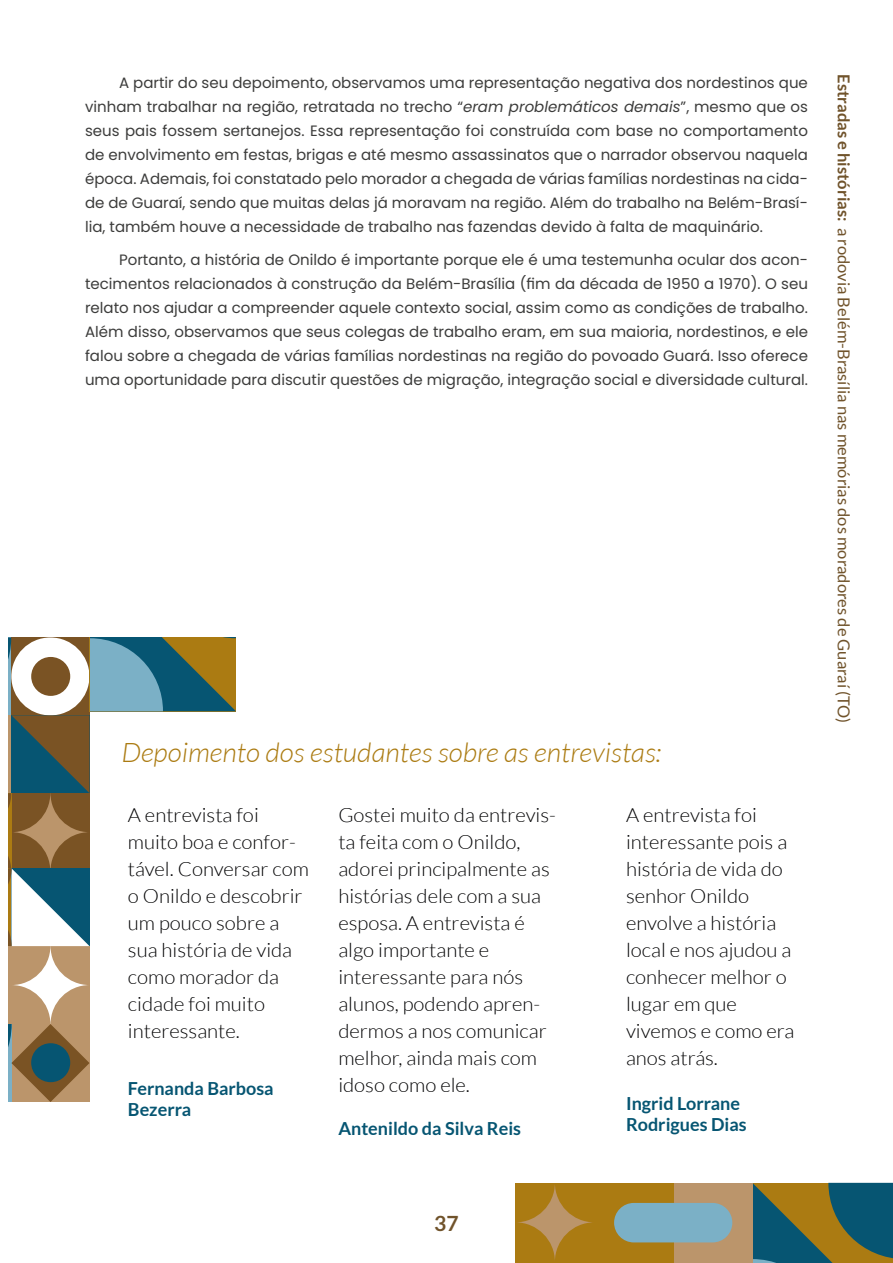
<style>
.page{position:relative;width:893px;height:1263px;background:#fff}
.page>*{position:absolute;margin:0;border:0;box-sizing:border-box;transform-origin:0 0}
.t1{font:italic 300 27px "Lato";color:#ab7b12;scale:1.04 1}
.t2{font:700 21px "Lato";color:#70532b}
.t3{font:300 19.5px/27px "Lato";color:#020203;scale:1.04 1}
.t4{font:700 18px/21.6px "Lato";color:#065572}
.t5{font:16.5px "Lato";color:#70532b}
.t6{font:15px/24px "Poppins";color:#3c3c3b;text-align:justify}
.s1{font-style:italic}
.s2{font-weight:700}
</style>
<div class="page">
<div style="left:9px;top:946px;width:81px;height:156px;background:#bb956b"></div>
<svg style="left:9px;top:1024px;width:3px;height:78px"></svg>
<svg style="left:11px;top:946px;width:78px;height:78px"></svg>
<svg style="left:11px;top:1024px;width:78px;height:78px"></svg>
<div style="left:31px;top:1043px;width:39px;height:39px;background:#065572;border-radius:19px"></div>
<svg style="left:9px;top:637px;width:227px;height:309px"></svg>
<svg style="left:752px;top:1183px;width:141px;height:80px;background:#47644d"></svg>
<div style="left:673px;top:1183px;width:79px;height:79px;background:#bb956b"></div>
<div style="left:515px;top:1183px;width:159px;height:79px;background:#ab7b12"></div>
<div style="left:614px;top:1203px;width:118px;height:39px;background:#7bb0c6;border-radius:20px"></div>
<svg style="left:515px;top:1183px;width:79px;height:79px"></svg>
<p class="t6" style="left:85px;top:71px;width:724px;text-indent:34px">A partir do seu depoimento, observamos uma representação negativa dos nordestinos que vinham trabalhar na região, retratada no trecho “<span class="s1">eram problemáticos demais</span>”, mesmo que os seus pais fossem sertanejos. Essa representação foi construída com base no comportamento de envolvimento em festas, brigas e até mesmo assassinatos que o narrador observou naquela época. Ademais, foi constatado pelo morador a chegada de várias famílias nordestinas na cida&shy;de de Guaraí, sendo que muitas delas já moravam na região. Além do trabalho na Belém-Brasí&shy;lia, também houve a necessidade de trabalho nas fazendas devido à falta de maquinário.</p>
<p class="t6" style="left:85px;top:247px;width:724px;text-indent:34px">Portanto, a história de Onildo é importante porque ele é uma testemunha ocular dos acon&shy;tecimentos relacionados à construção da Belém-Brasília (fim da década de 1950 a 1970). O seu relato nos ajudar a compreender aquele contexto social, assim como as condições de trabalho.<br>Além disso, observamos que seus colegas de trabalho eram, em sua maioria, nordestinos, e ele falou sobre a chegada de várias famílias nordestinas na região do povoado Guará. Isso oferece uma oportunidade para discutir questões de migração, integração social e diversidade cultural.</p>
<h1 class="t1" style="left:121px;top:738px;width:521px">Depoimento dos estudantes sobre as entrevistas:</h1>
<h3 class="t3" style="left:128px;top:802px;width:176px">A entrevista foi muito boa e confor&shy;tável. Conversar com o Onildo e descobrir um pouco sobre a sua história de vida como morador da cidade foi muito interessante.</h3>
<p class="t4" style="left:128px;top:1077px;width:147px">Fernanda Barbosa<br>Bezerra</p>
<p class="t3" style="left:338px;top:802px;width:211px">Gostei muito da entrevis&shy;ta feita com o Onildo, adorei principalmente as histórias dele com a sua esposa. A entrevista é algo importante e interessante para nós alunos, podendo apren&shy;dermos a nos comunicar melhor, ainda mais com idoso como ele.</p>
<p class="t4" style="left:338px;top:1117px;width:184px">Antenildo da Silva Reis</p>
<h3 class="t3" style="left:626px;top:802px;width:163px">A entrevista foi interessante pois a história de vida do senhor Onildo envolve a história local e nos ajudou a conhecer melhor o lugar em que vivemos e como era anos atrás.</h3>
<p class="t4" style="left:626px;top:1092px;width:122px">Ingrid Lorrane<br>Rodrigues Dias</p>
<p class="t5" style="left:853px;top:74px;width:650px;rotate:90deg"><span class="s2">Estradas e histórias:</span> a rodovia Belém-Brasília nas memórias dos moradores de Guaraí (TO)</p>
<h2 class="t2" style="left:434px;top:1211px;width:26px">37</h2>
</div>
